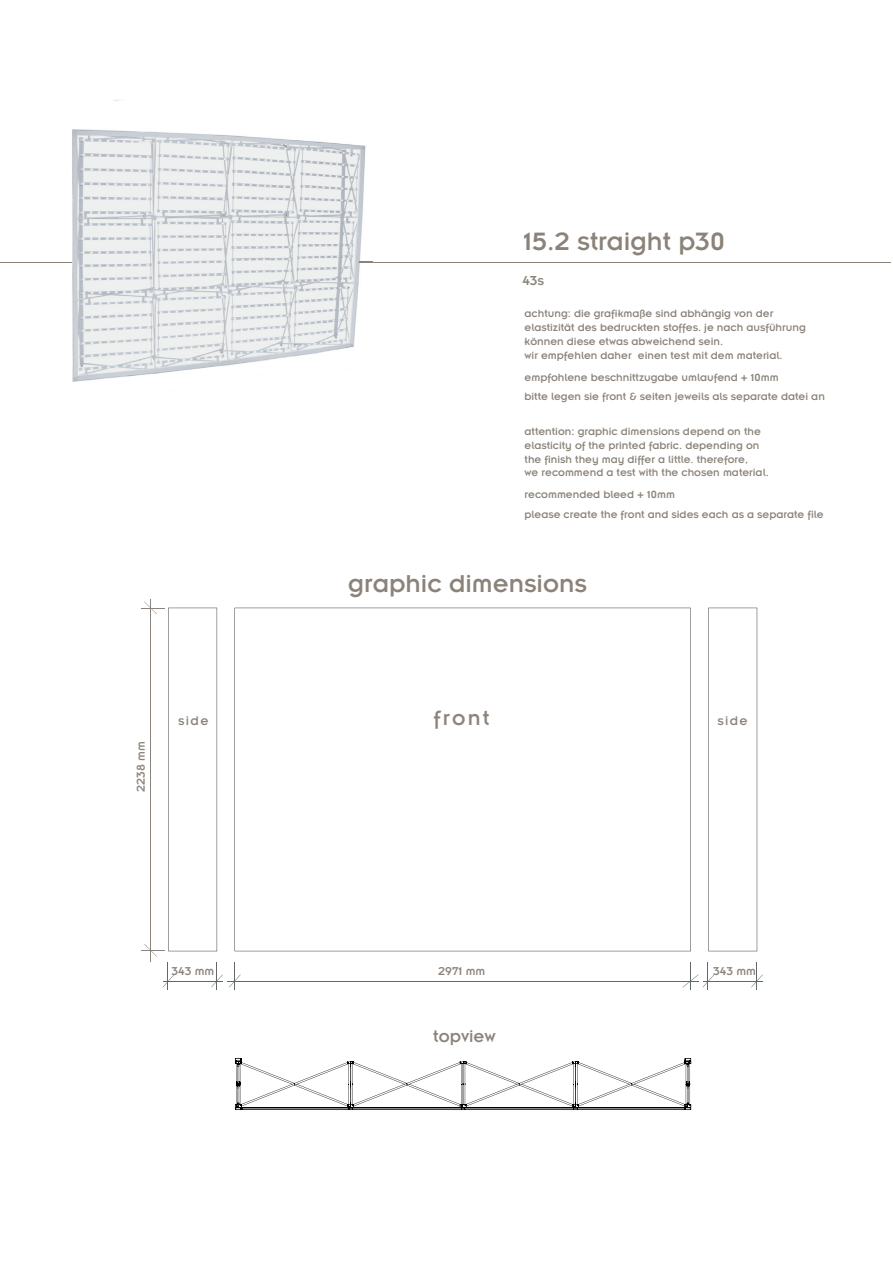
<style>
.page{position:relative;width:893px;height:1263px;background:#fff}
.page>*{position:absolute;margin:0;border:0;box-sizing:border-box;transform-origin:0 0}
.t1{font:27.6px "Insignia";color:#8b837a}
.t2{font:26.85px "Insignia";color:#8b837a}
.t3{font:22.5px "Insignia";letter-spacing:.1em;color:#8c847c}
.t4{font:18.45px "Insignia";color:#8b837a}
.t5{font:14.25px "Insignia";color:#8b837a}
.t6{font:13.65px "Insignia";letter-spacing:.1em;color:#8c847c}
.t7{font:12.6px "Insignia";color:#8c847c}
.t8{font:11.55px/13.8px "Insignia";color:#8b837a}
</style>
<div class="page">
<hr style="left:358px;top:262px;width:533px;height:1px;background:#8b837a">
<hr style="left:150px;top:599px;width:1px;height:363px;background:#8c847c">
<hr style="left:227px;top:981px;width:471px;height:1px;background:#606869">
<svg style="left:229px;top:962px;width:12px;height:28px"></svg>
<svg style="left:142px;top:602px;width:81px;height:388px"></svg>
<svg style="left:708px;top:608px;width:49px;height:343px"></svg>
<svg style="left:235px;top:608px;width:456px;height:343px"></svg>
<hr style="left:163px;top:981px;width:59px;height:1px;background:#606869">
<svg style="left:751px;top:962px;width:12px;height:28px"></svg>
<svg style="left:683px;top:962px;width:31px;height:28px"></svg>
<hr style="left:703px;top:981px;width:59px;height:1px;background:#606869">
<svg style="left:235px;top:1058px;width:456px;height:52px"></svg>
<hr style="left:0;top:262px;width:71px;height:1px;background:#8b837a">
<img style="left:71px;top:100px;width:302px;height:282px">
<svg style="left:358px;top:262px;width:15px;height:1px"></svg>
<h1 class="t1" style="left:524px;top:232px;width:203px">15.2 straight p30</h1>
<p class="t5" style="left:522px;top:276px;width:23px">43s</p>
<p class="t8" style="left:525px;top:308px;width:283px">achtung: die grafikmaße sind abhängig von der elastizität des bedruckten stoffes. je nach ausführung können diese etwas abweichend sein.<br>wir empfehlen daher einen test mit dem material.</p>
<p class="t8" style="left:525px;top:371px;width:256px">empfohlene beschnittzugabe umlaufend + 10mm</p>
<p class="t8" style="left:524px;top:390px;width:302px">bitte legen sie front &amp; seiten jeweils als separate datei an</p>
<p class="t8" style="left:525px;top:425px;width:246px">attention: graphic dimensions depend on the elasticity of the printed fabric. depending on the finish they may differ a little. therefore,<br>we recommend a test with the chosen material.</p>
<p class="t8" style="left:525px;top:488px;width:152px">recommended bleed + 10mm</p>
<p class="t8" style="left:524px;top:509px;width:301px">please create the front and sides each as a separate file</p>
<h2 class="t2" style="left:348px;top:575px;width:240px">graphic dimensions</h2>
<p class="t7" style="left:137px;top:792px;width:52px;rotate:-90deg">2238 mm</p>
<p class="t6" style="left:178px;top:716px;width:32px">side</p>
<h3 class="t3" style="left:433px;top:710px;width:58px">front</h3>
<p class="t6" style="left:717px;top:717px;width:32px">side</p>
<p class="t7" style="left:171px;top:967px;width:44px">343 mm</p>
<p class="t7" style="left:438px;top:967px;width:48px">2971 mm</p>
<p class="t7" style="left:713px;top:967px;width:44px">343 mm</p>
<h3 class="t4" style="left:433px;top:1031px;width:64px">topview</h3>
</div>
